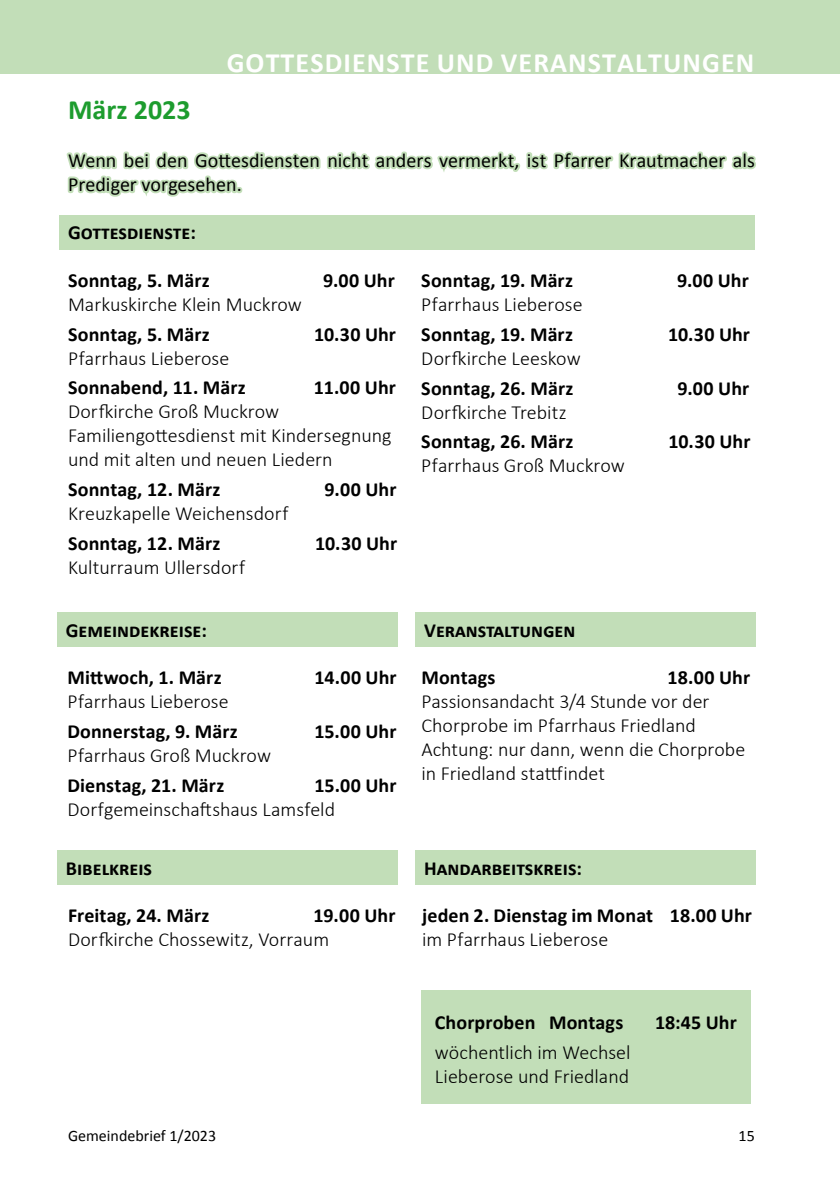
<style>
.page{position:relative;width:840px;height:1191px;background:#fff}
.page>*{position:absolute;margin:0;border:0;box-sizing:border-box;transform-origin:0 0}
.t1{font:700 28px "Calibri";letter-spacing:.04em;color:#fff}
.t2{font:700 28px "Calibri";color:#1d9c2e}
.t3{font:300 20px/24px "Calibri";color:#000}
.t4{font:700 20px "Calibri";color:#000}
.t5{font:20px/24px "Calibri";color:#000}
.t6{font:16px "Calibri";color:#000}
</style>
<div class="page">
<div style="left:0;top:0;width:839px;height:74px;background:#c2deb8"></div>
<div style="left:59px;top:215px;width:695px;height:34px;background:#c2deb8"></div>
<svg style="left:66px;top:151px;width:690px;height:46px"></svg>
<div style="left:57px;top:612px;width:340px;height:34px;background:#c2deb8"></div>
<div style="left:57px;top:850px;width:340px;height:34px;background:#c2deb8"></div>
<div style="left:415px;top:850px;width:340px;height:34px;background:#c2deb8"></div>
<div style="left:415px;top:612px;width:340px;height:34px;background:#c2deb8"></div>
<div style="left:421px;top:990px;width:329px;height:114px;background:#c2deb8"></div>
<h1 class="t2" style="left:68px;top:92px;width:124px">März 2023</h1>
<h1 class="t1" style="left:226px;top:45px;width:529px">GOTTESDIENSTE UND VERANSTALTUNGEN</h1>
<p class="t5" style="left:68px;top:148px;width:687px">Wenn bei den Gottesdiensten nicht anders vermerkt, ist Pfarrer Krautmacher als<br>Prediger vorgesehen.</p>
<p class="t4" style="left:68px;top:220px;width:129px">Gottesdienste:</p>
<p class="t4" style="left:68px;top:268px;width:143px">Sonntag, 5. März</p>
<p class="t4" style="left:323px;top:268px;width:73px">9.00 Uhr</p>
<p class="t3" style="left:68px;top:294px;width:235px">Markuskirche Klein Muckrow</p>
<p class="t4" style="left:68px;top:322px;width:143px">Sonntag, 5. März</p>
<p class="t4" style="left:314px;top:322px;width:83px">10.30 Uhr</p>
<p class="t3" style="left:68px;top:348px;width:163px">Pfarrhaus Lieberose</p>
<p class="t4" style="left:68px;top:375px;width:179px">Sonnabend, 11. März</p>
<p class="t4" style="left:313px;top:375px;width:84px">11.00 Uhr</p>
<p class="t3" style="left:68px;top:401px;width:325px">Dorfkirche Groß Muckrow<br>Familiengottesdienst mit Kindersegnung und mit alten und neuen Liedern</p>
<p class="t4" style="left:68px;top:477px;width:154px">Sonntag, 12. März</p>
<p class="t4" style="left:324px;top:477px;width:73px">9.00 Uhr</p>
<p class="t3" style="left:68px;top:503px;width:221px">Kreuzkapelle Weichensdorf</p>
<p class="t4" style="left:68px;top:531px;width:154px">Sonntag, 12. März</p>
<p class="t4" style="left:315px;top:531px;width:83px">10.30 Uhr</p>
<p class="t3" style="left:68px;top:557px;width:178px">Kulturraum Ullersdorf</p>
<p class="t4" style="left:66px;top:618px;width:143px">Gemeindekreise:</p>
<p class="t4" style="left:67px;top:665px;width:156px">Mittwoch, 1. März</p>
<p class="t4" style="left:314px;top:665px;width:83px">14.00 Uhr</p>
<p class="t3" style="left:67px;top:691px;width:163px">Pfarrhaus Lieberose</p>
<p class="t4" style="left:67px;top:719px;width:172px">Donnerstag, 9. März</p>
<p class="t4" style="left:314px;top:719px;width:84px">15.00 Uhr</p>
<p class="t3" style="left:67px;top:745px;width:205px">Pfarrhaus Groß Muckrow</p>
<p class="t4" style="left:67px;top:772px;width:158px">Dienstag, 21. März</p>
<p class="t4" style="left:314px;top:772px;width:84px">15.00 Uhr</p>
<p class="t3" style="left:67px;top:798px;width:269px">Dorfgemeinschaftshaus Lamsfeld</p>
<p class="t4" style="left:421px;top:268px;width:153px">Sonntag, 19. März</p>
<p class="t4" style="left:676px;top:268px;width:73px">9.00 Uhr</p>
<p class="t3" style="left:421px;top:294px;width:163px">Pfarrhaus Lieberose</p>
<p class="t4" style="left:421px;top:322px;width:153px">Sonntag, 19. März</p>
<p class="t4" style="left:667px;top:322px;width:83px">10.30 Uhr</p>
<p class="t3" style="left:421px;top:348px;width:161px">Dorfkirche Leeskow</p>
<p class="t4" style="left:421px;top:375px;width:153px">Sonntag, 26. März</p>
<p class="t4" style="left:677px;top:375px;width:73px">9.00 Uhr</p>
<p class="t3" style="left:421px;top:401px;width:147px">Dorfkirche Trebitz</p>
<p class="t4" style="left:421px;top:429px;width:153px">Sonntag, 26. März</p>
<p class="t4" style="left:668px;top:429px;width:83px">10.30 Uhr</p>
<p class="t3" style="left:421px;top:455px;width:205px">Pfarrhaus Groß Muckrow</p>
<p class="t4" style="left:424px;top:618px;width:153px">Veranstaltungen</p>
<p class="t4" style="left:421px;top:665px;width:76px">Montags</p>
<p class="t4" style="left:667px;top:665px;width:84px">18.00 Uhr</p>
<p class="t3" style="left:421px;top:691px;width:325px">Passionsandacht 3/4 Stunde vor der Chorprobe im Pfarrhaus Friedland Achtung: nur dann, wenn die Chorprobe in Friedland stattfindet</p>
<p class="t4" style="left:66px;top:856px;width:88px">Bibelkreis</p>
<p class="t4" style="left:424px;top:856px;width:159px">Handarbeitskreis:</p>
<p class="t4" style="left:422px;top:903px;width:331px">jeden 2. Dienstag im Monat 18.00 Uhr</p>
<p class="t3" style="left:422px;top:929px;width:187px">im Pfarrhaus Lieberose</p>
<p class="t4" style="left:68px;top:903px;width:143px">Freitag, 24. März</p>
<p class="t4" style="left:313px;top:903px;width:83px">19.00 Uhr</p>
<p class="t3" style="left:68px;top:929px;width:262px">Dorfkirche Chossewitz, Vorraum</p>
<p class="t4" style="left:434px;top:1010px;width:190px">Chorproben Montags</p>
<p class="t4" style="left:654px;top:1010px;width:83px">18:45 Uhr</p>
<p class="t3" style="left:434px;top:1042px;width:197px">wöchentlich im Wechsel<br>Lieberose und Friedland</p>
<p class="t6" style="left:68px;top:1125px;width:149px">Gemeindebrief 1/2023</p>
<p class="t6" style="left:738px;top:1125px;width:18px">15</p>
</div>
